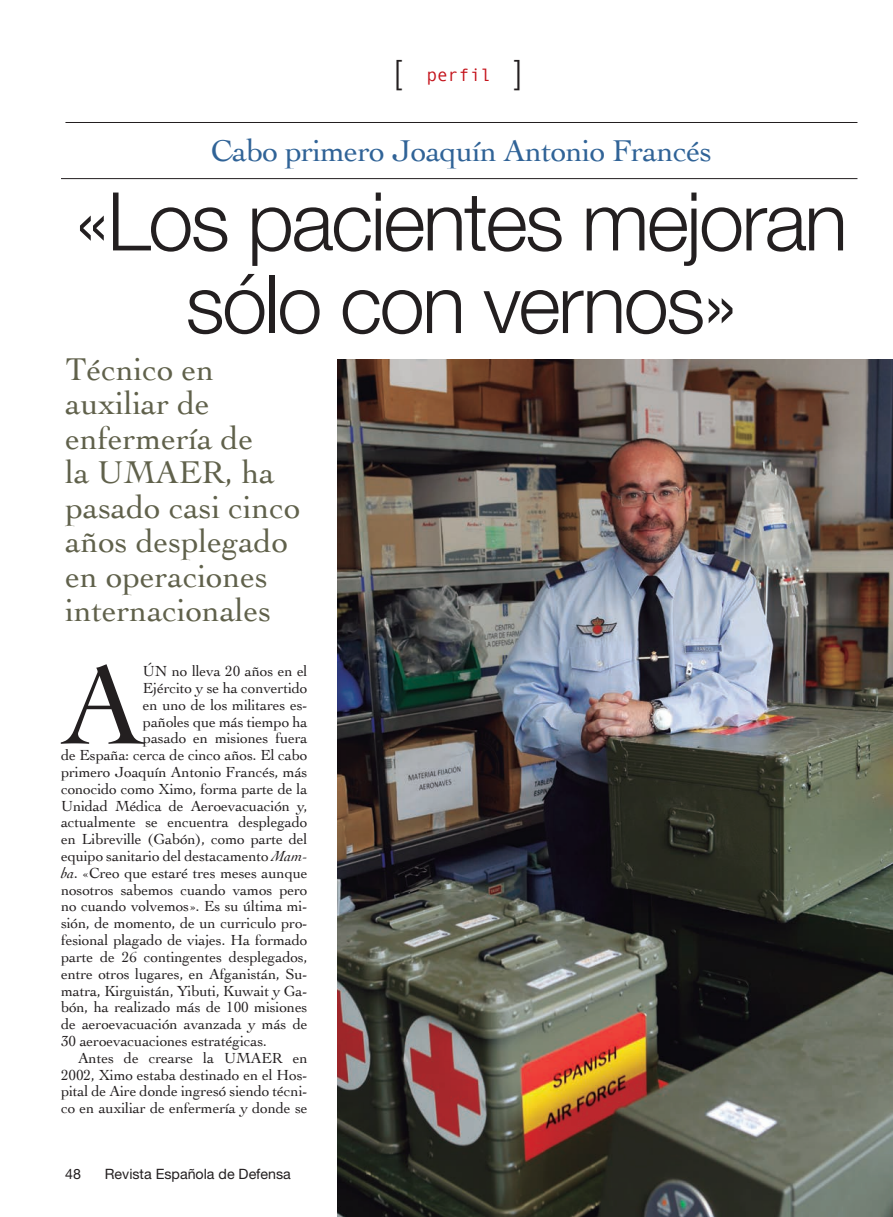
<style>
.page{position:relative;width:893px;height:1217px;background:#fff}
.page>*{position:absolute;margin:0;border:0;box-sizing:border-box;transform-origin:0 0}
.Texto_general{font:118.05px "Cochin";color:#231f20}
.Texto_general-2{font:300 81px/82.5px "Helvetica Neue";letter-spacing:-.03em;color:#231f20;text-align:center}
.Entradilla{font:33px/34.5px "Cochin";color:#60614b}
.t1{font:300 33px "Helvetica Neue";color:#231f20}
.ante{font:31.5px "Cochin";letter-spacing:-.02em;color:#306397}
.t2{font:18px "Monotypecom";color:#c4121a}
.Texto_general-3{font:15.3px/16.8px "Cochin";letter-spacing:-.01em;color:#231f20;text-align:justify}
.t3{font:14.25px "Helvetica Neue";color:#231f20}
.s1{font-family:"Helvetica Neue";font-weight:300;font-size:33px;color:#231f20}
.s2{font-style:italic}
</style>
<div class="page">
<hr style="left:61px;top:178px;width:796px;height:1px;background:#231f20">
<hr style="left:65px;top:122px;width:792px;height:1px;background:#231f20">
<img style="left:337px;top:359px;width:556px;height:857px">
<p class="t1" style="left:394px;top:52px;width:9px">[</p>
<p class="t2" style="left:426px;top:64px;width:97px">perfil <span class="s1">]</span></p>
<p class="ante" style="left:211px;top:130px;width:503px">Cabo primero Joaquín Antonio Francés</p>
<p class="Texto_general-2" style="left:75px;top:178px;width:774px">«Los pacientes mejoran sólo con vernos»</p>
<p class="Entradilla" style="left:65px;top:350px;width:237px">Técnico en auxiliar de enfermería de<br>la UMAER, ha pasado casi cinco años desplegado en operaciones internacionales</p>
<p class="Texto_general" style="left:61px;top:625px;width:85px">A</p>
<p class="Texto_general-3" style="left:143px;top:662px;width:166px">ÚN no lleva 20 años en el</p>
<p class="Texto_general-3" style="left:143px;top:678px;width:166px">Ejército y se ha convertido</p>
<p class="Texto_general-3" style="left:143px;top:695px;width:166px">en uno de los militares es-</p>
<p class="Texto_general-3" style="left:143px;top:712px;width:166px">pañoles que más tiempo ha</p>
<p class="Texto_general-3" style="left:143px;top:729px;width:166px">pasado en misiones fuera</p>
<p class="Texto_general-3" style="left:61px;top:746px;width:248px">de España: cerca de cinco años. El cabo</p>
<p class="Texto_general-3" style="left:61px;top:762px;width:248px">primero Joaquín Antonio Francés, más</p>
<p class="Texto_general-3" style="left:61px;top:779px;width:248px">conocido como Ximo, forma parte de la</p>
<p class="Texto_general-3" style="left:61px;top:796px;width:248px">Unidad Médica de Aeroevacuación y,</p>
<p class="Texto_general-3" style="left:61px;top:813px;width:248px">actualmente se encuentra desplegado</p>
<p class="Texto_general-3" style="left:61px;top:830px;width:248px">en Libreville (Gabón), como parte del</p>
<p class="Texto_general-3" style="left:61px;top:846px;width:248px">equipo sanitario del destacamento <span class="s2">Mam-</span></p>
<p class="Texto_general-3" style="left:61px;top:863px;width:248px"><span class="s2">ba</span>. «Creo que estaré tres meses aunque</p>
<p class="Texto_general-3" style="left:61px;top:880px;width:248px">nosotros sabemos cuando vamos pero</p>
<p class="Texto_general-3" style="left:61px;top:897px;width:248px">no cuando volvemos». Es su última mi-</p>
<p class="Texto_general-3" style="left:61px;top:914px;width:248px">sión, de momento, de un curriculo pro-</p>
<p class="Texto_general-3" style="left:61px;top:930px;width:248px">fesional plagado de viajes. Ha formado</p>
<p class="Texto_general-3" style="left:61px;top:947px;width:248px">parte de 26 contingentes desplegados,</p>
<p class="Texto_general-3" style="left:61px;top:964px;width:248px">entre otros lugares, en Afganistán, Su-</p>
<p class="Texto_general-3" style="left:61px;top:981px;width:248px">matra, Kirguistán, Yibuti, Kuwait y Ga-</p>
<p class="Texto_general-3" style="left:61px;top:998px;width:248px">bón, ha realizado más de 100 misiones</p>
<p class="Texto_general-3" style="left:61px;top:1014px;width:248px">de aeroevacuación avanzada y más de</p>
<p class="Texto_general-3" style="left:61px;top:1031px;width:207px">30 aeroevacuaciones estratégicas.</p>
<p class="Texto_general-3" style="left:61px;top:1048px;width:248px;text-indent:17px">Antes de crearse la UMAER en 2002, Ximo estaba destinado en el Hos&shy;pital de Aire donde ingresó siendo técni&shy;co en auxiliar de enfermería y donde se</p>
<p class="t3" style="left:65px;top:1164px;width:17px">48</p>
<p class="t3" style="left:105px;top:1164px;width:188px">Revista Española de Defensa</p>
</div>
